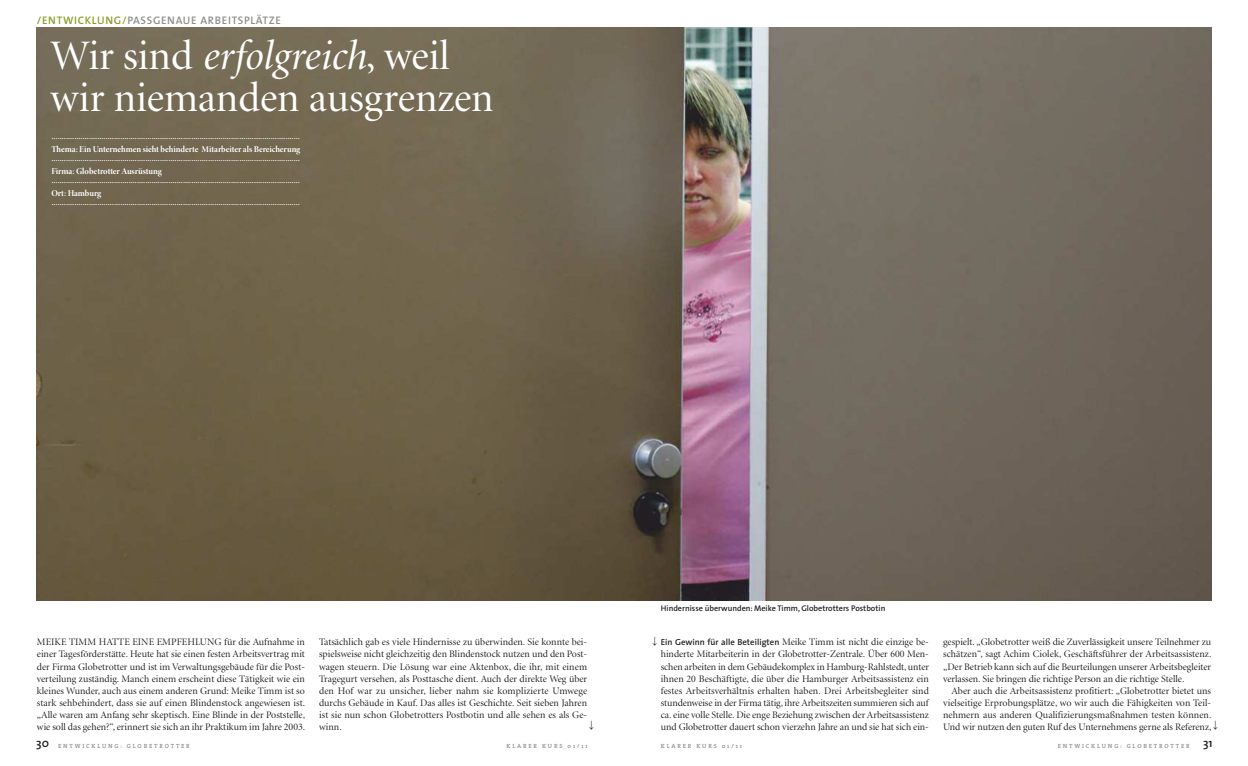
<style>
.page{position:relative;width:1248px;height:766px;background:#fff}
.page>*{position:absolute;margin:0;border:0;box-sizing:border-box;transform-origin:0 0}
.t1{font:42px/42px "Minion Display";color:#fff}
.t2{font:600 12px "The Sans";color:#212120}
.t3{font:600 11px "The Sans";letter-spacing:.06em;color:#8e8e8d}
.t4{font:10px/12.1px "Minion Display";letter-spacing:.005em;color:#212120;text-align:justify}
.t5{font:10px "Hira Kaku Pro W6";color:#212120}
.t6{font:9px/12.8px "Minion Pro Bold Disp";letter-spacing:-.01em;color:#fff}
.t7{font:600 8.2px "The Sans";color:#212120}
.t8{font:600 6px "The Serif";letter-spacing:.305em;color:#90908f}
.s1{color:#8b9f28}
.s2{color:#9aaa26}
.s3{font-style:italic}
.s4{font-family:"Hira Kaku Pro W6"}
.s5{font-family:"The Sans";font-weight:600;font-size:8.8px}
.s6{font-family:"The Sans";font-size:12px;color:#212120}
</style>
<div class="page">
<img style="left:37px;top:27px;width:1173px;height:573px">
<p class="t3" style="left:37px;top:16px;width:245px"><span class="s1">/ENTWICKLUNG</span><span class="s2">/</span>PASSGENAUE ARBEITSPLÄTZE</p>
<h1 class="t1" style="left:50px;top:38px;width:445px">Wir sind <span class="s3">erfolgreich</span>, weil wir niemanden ausgrenzen</h1>
<p class="t6" style="left:51px;top:130px;width:250px">.......................................................................................................................<br>Thema: Ein Unternehmen sieht behinderte Mitarbeiter als Bereicherung</p>
<p class="t6" style="left:51px;top:153px;width:250px">.......................................................................................................................<br>Firma: Globetrotter Ausrüstung</p>
<p class="t6" style="left:51px;top:175px;width:250px">.......................................................................................................................<br>Ort: Hamburg</p>
<p class="t6" style="left:51px;top:197px;width:250px">.......................................................................................................................</p>
<p class="t7" style="left:660px;top:605px;width:226px">Hindernisse überwunden: Meike Timm, Globetrotters Postbotin</p>
<p class="t4" style="left:37px;top:636px;width:270px">MEIKE TIMM HATTE EINE EMPFEHLUNG für die Aufnahme in einer Tagesförderstätte. Heute hat sie einen festen Arbeitsvertrag mit der Firma Globetrotter und ist im Verwaltungsgebäude für die Post&shy;verteilung zuständig. Manch einem erscheint diese Tätigkeit wie ein kleines Wunder, auch aus einem anderen Grund: Meike Timm ist so stark sehbehindert, dass sie auf einen Blindenstock angewiesen ist. „Alle waren am Anfang sehr skeptisch. Eine Blinde in der Poststelle, wie soll das gehen?“, erinnert sie sich an ihr Praktikum im Jahre 2003.</p>
<p class="t4" style="left:319px;top:636px;width:269px">Tatsächlich gab es viele Hindernisse zu überwinden. Sie konnte bei&shy;spielsweise nicht gleichzeitig den Blindenstock nutzen und den Post&shy;wagen steuern. Die Lösung war eine Aktenbox, die ihr, mit einem Tragegurt versehen, als Posttasche dient. Auch der direkte Weg über den Hof war zu unsicher, lieber nahm sie komplizierte Umwege durchs Gebäude in Kauf. Das alles ist Geschichte. Seit sieben Jahren ist sie nun schon Globetrotters Postbotin und alle sehen es als Ge&shy;winn.</p>
<p class="t4" style="left:660px;top:636px;width:269px;text-indent:-11px"><span class="s4">↓</span><span class="s5">Ein Gewinn für alle Beteiligten</span> Meike Timm ist nicht die einzige be&shy;hinderte Mitarbeiterin in der Globetrotter-Zentrale. Über 600 Men&shy;schen arbeiten in dem Gebäudekomplex in Hamburg-Rahlstedt, unter ihnen 20 Beschäftigte, die über die Hamburger Arbeitsassistenz ein festes Arbeitsverhältnis erhalten haben. Drei Arbeitsbegleiter sind stundenweise in der Firma tätig, ihre Arbeitszeiten summieren sich auf ca. eine volle Stelle. Die enge Beziehung zwischen der Arbeitsassistenz und Globetrotter dauert schon vierzehn Jahre an und sie hat sich ein-</p>
<p class="t4" style="left:943px;top:636px;width:270px">gespielt. „Globetrotter weiß die Zuverlässigkeit unsere Teilnehmer zu schätzen“, sagt Achim Ciolek, Geschäftsführer der Arbeitsassistenz. „Der Betrieb kann sich auf die Beurteilungen unserer Arbeitsbegleiter verlassen. Sie bringen die richtige Person an die richtige Stelle.</p>
<p class="t4" style="left:943px;top:685px;width:279px;text-align:left;text-indent:9px">Aber auch die Arbeitsassistenz profitiert: „Globetrotter bietet uns vielseitige Erprobungsplätze, wo wir auch die Fähigkeiten von Teil&shy;nehmern aus anderen Qualifizierungsmaßnahmen testen können.<br>Und wir nutzen den guten Ruf des Unternehmens gerne als Referenz,<span class="s4">↓</span></p>
<p class="t5" style="left:586px;top:716px;width:11px">↓</p>
<p class="t2" style="left:36px;top:738px;width:14px">30</p>
<p class="t8" style="left:58px;top:743px;width:133px">ENTWICKLUNG: GLOBETROTTER</p>
<p class="t8" style="left:506px;top:743px;width:83px">KLARER KURS 01/11</p>
<p class="t8" style="left:660px;top:743px;width:83px">KLARER KURS 01/11</p>
<p class="t8" style="left:1057px;top:743px;width:156px">ENTWICKLUNG: GLOBETROTTER <span class="s6">31</span></p>
</div>
